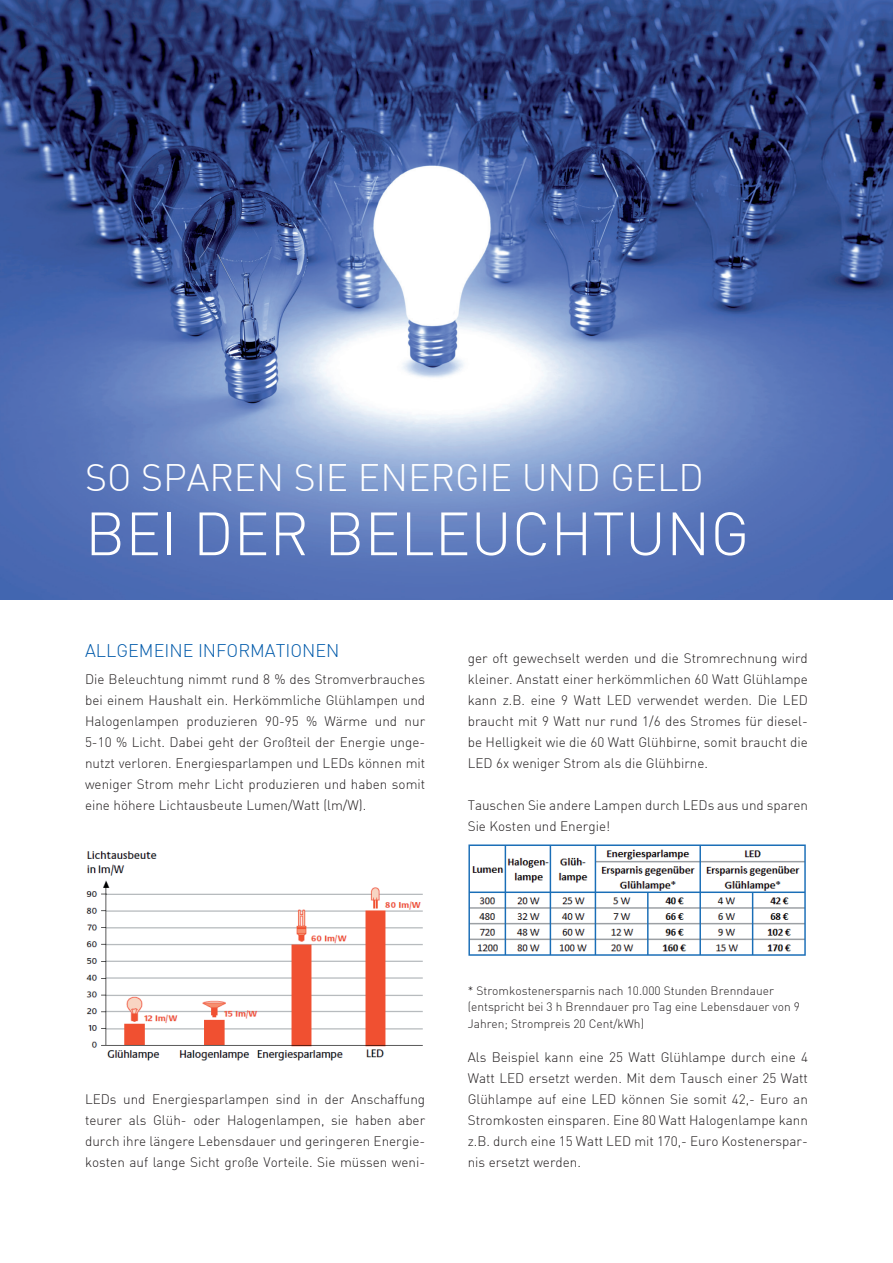
<style>
.page{position:relative;width:893px;height:1263px;background:#fff}
.page>*{position:absolute;margin:0;border:0;box-sizing:border-box;transform-origin:0 0}
.t1{font:300 60px "DI Nbek";color:#fff}
.t2{font:300 37.5px "DI Nbek";color:#fff}
.t3{font:300 18px "DI Nbek";color:#015aaa}
.t4{font:300 13.5px/21px "DI Nbek";color:#231f20;text-align:justify}
.t5{font:300 12px/16.5px "DI Nbek";color:#231f20}
</style>
<div class="page">
<img style="left:0;top:0;width:893px;height:600px">
<img style="left:86px;top:851px;width:337px;height:210px">
<img style="left:468px;top:844px;width:338px;height:112px">
<h2 class="t2" style="left:85px;top:454px;width:620px">SO SPAREN SIE ENERGIE UND GELD</h2>
<h1 class="t1" style="left:85px;top:497px;width:666px">BEI DER BELEUCHTUNG</h1>
<h3 class="t3" style="left:85px;top:639px;width:256px">ALLGEMEINE INFORMATIONEN</h3>
<p class="t4" style="left:85px;top:669px;width:342px">Die Beleuchtung nimmt rund 8 % des Stromverbrauches bei einem Haushalt ein. Herkömmliche Glühlampen und Halogenlampen produzieren 90-95 % Wärme und nur 5-10 % Licht. Dabei geht der Großteil der Energie unge&shy;nutzt verloren. Energiesparlampen und LEDs können mit weniger Strom mehr Licht produzieren und haben somit eine höhere Lichtausbeute Lumen/Watt (lm/W).</p>
<p class="t4" style="left:468px;top:648px;width:342px">ger oft gewechselt werden und die Stromrechnung wird kleiner. Anstatt einer herkömmlichen 60 Watt Glühlampe kann z.B. eine 9 Watt LED verwendet werden. Die LED braucht mit 9 Watt nur rund 1/6 des Stromes für diesel&shy;be Helligkeit wie die 60 Watt Glühbirne, somit braucht die LED 6x weniger Strom als die Glühbirne.</p>
<p class="t4" style="left:468px;top:795px;width:342px">Tauschen Sie andere Lampen durch LEDs aus und sparen<br>Sie Kosten und Energie!</p>
<p class="t4" style="left:85px;top:1089px;width:342px">LEDs und Energiesparlampen sind in der Anschaffung teurer als Glüh- oder Halogenlampen, sie haben aber durch ihre längere Lebensdauer und geringeren Energie&shy;kosten auf lange Sicht große Vorteile. Sie müssen weni-</p>
<p class="t5" style="left:468px;top:982px;width:334px">* Stromkostenersparnis nach 10.000 Stunden Brenndauer (entspricht bei 3 h Brenndauer pro Tag eine Lebensdauer von 9<br>Jahren; Strompreis 20 Cent/kWh)</p>
<p class="t4" style="left:468px;top:1047px;width:342px">Als Beispiel kann eine 25 Watt Glühlampe durch eine 4<br>Watt LED ersetzt werden. Mit dem Tausch einer 25 Watt Glühlampe auf eine LED können Sie somit 42,- Euro an Stromkosten einsparen. Eine 80 Watt Halogenlampe kann z.B. durch eine 15 Watt LED mit 170,- Euro Kostenerspar&shy;nis ersetzt werden.</p>
</div>
